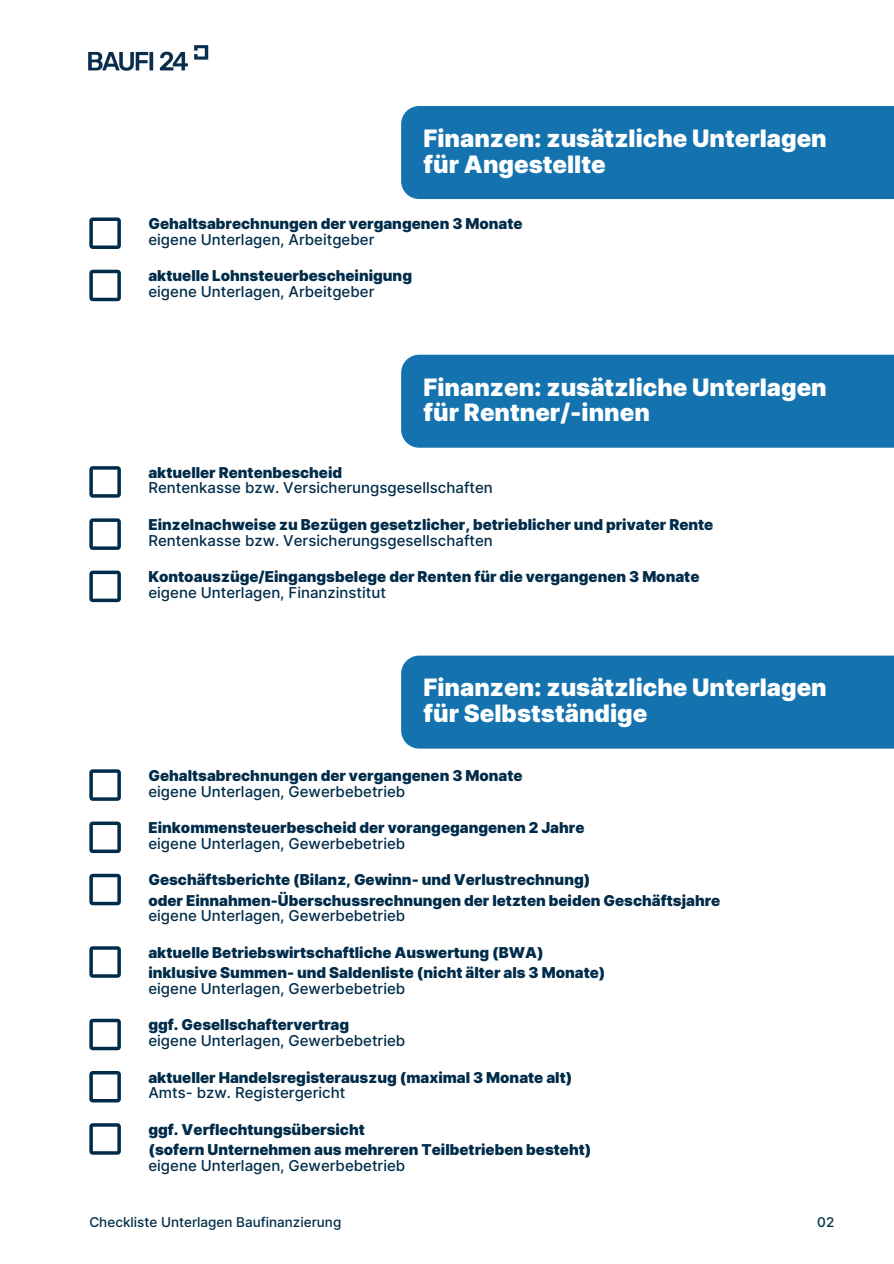
<style>
.page{position:relative;width:894px;height:1264px;background:#fff}
.page>*{position:absolute;margin:0;border:0;box-sizing:border-box;transform-origin:0 0}
.t1{font:900 24px/25.8px "Inter";color:#fff}
.t2{font:900 15px "Inter";color:#002c4a}
.t3{font:500 15px "Inter";color:#002c4a}
.t4{font:500 13.5px "Inter";color:#002c4a}
</style>
<div class="page">
<div style="left:401px;top:106px;width:492px;height:93px;background:#1473af"></div>
<img style="left:88px;top:45px;width:121px;height:26px">
<svg style="left:89px;top:217px;width:32px;height:32px"></svg>
<svg style="left:89px;top:270px;width:32px;height:31px"></svg>
<div style="left:401px;top:355px;width:492px;height:93px;background:#1473af"></div>
<svg style="left:89px;top:466px;width:32px;height:31px"></svg>
<svg style="left:89px;top:518px;width:32px;height:32px"></svg>
<svg style="left:89px;top:570px;width:32px;height:32px"></svg>
<div style="left:401px;top:655px;width:492px;height:93px;background:#1473af"></div>
<svg style="left:89px;top:769px;width:32px;height:31px"></svg>
<svg style="left:89px;top:821px;width:32px;height:32px"></svg>
<svg style="left:89px;top:873px;width:32px;height:32px"></svg>
<svg style="left:89px;top:946px;width:32px;height:31px"></svg>
<svg style="left:89px;top:1018px;width:32px;height:32px"></svg>
<svg style="left:89px;top:1071px;width:32px;height:31px"></svg>
<svg style="left:89px;top:1123px;width:32px;height:31px"></svg>
<h1 class="t1" style="left:423px;top:125px;width:404px">Finanzen: zusätzliche Unterlagen für Angestellte</h1>
<p class="t2" style="left:148px;top:214px;width:375px">Gehaltsabrechnungen der vergangenen 3 Monate</p>
<p class="t3" style="left:148px;top:230px;width:227px">eigene Unterlagen, Arbeitgeber</p>
<p class="t2" style="left:148px;top:267px;width:265px">aktuelle Lohnsteuerbescheinigung</p>
<p class="t3" style="left:148px;top:282px;width:227px">eigene Unterlagen, Arbeitgeber</p>
<h1 class="t1" style="left:423px;top:374px;width:404px">Finanzen: zusätzliche Unterlagen für Rentner/-innen</h1>
<p class="t2" style="left:148px;top:463px;width:195px">aktueller Rentenbescheid</p>
<p class="t3" style="left:148px;top:479px;width:346px">Rentenkasse bzw. Versicherungsgesellschaften</p>
<p class="t2" style="left:148px;top:515px;width:566px">Einzelnachweise zu Bezügen gesetzlicher, betrieblicher und privater Rente</p>
<p class="t3" style="left:148px;top:531px;width:346px">Rentenkasse bzw. Versicherungsgesellschaften</p>
<p class="t2" style="left:148px;top:567px;width:552px">Kontoauszüge/Eingangsbelege der Renten für die vergangenen 3 Monate</p>
<p class="t3" style="left:148px;top:583px;width:239px">eigene Unterlagen, Finanzinstitut</p>
<p class="t1" style="left:423px;top:675px;width:404px">Finanzen: zusätzliche Unterlagen für Selbstständige</p>
<p class="t2" style="left:148px;top:766px;width:375px">Gehaltsabrechnungen der vergangenen 3 Monate</p>
<p class="t3" style="left:148px;top:782px;width:258px">eigene Unterlagen, Gewerbebetrieb</p>
<h1 class="t2" style="left:148px;top:818px;width:437px">Einkommensteuerbescheid der vorangegangenen 2 Jahre</h1>
<p class="t3" style="left:148px;top:834px;width:258px">eigene Unterlagen, Gewerbebetrieb</p>
<p class="t2" style="left:148px;top:870px;width:443px">Geschäftsberichte (Bilanz, Gewinn- und Verlustrechnung)</p>
<p class="t2" style="left:148px;top:891px;width:573px">oder Einnahmen-Überschussrechnungen der letzten beiden Geschäftsjahre</p>
<p class="t3" style="left:148px;top:906px;width:258px">eigene Unterlagen, Gewerbebetrieb</p>
<p class="t2" style="left:148px;top:943px;width:396px">aktuelle Betriebswirtschaftliche Auswertung (BWA)</p>
<p class="t2" style="left:148px;top:963px;width:458px">inklusive Summen- und Saldenliste (nicht älter als 3 Monate)</p>
<p class="t3" style="left:148px;top:979px;width:258px">eigene Unterlagen, Gewerbebetrieb</p>
<p class="t2" style="left:148px;top:1015px;width:202px">ggf. Gesellschaftervertrag</p>
<p class="t3" style="left:148px;top:1031px;width:258px">eigene Unterlagen, Gewerbebetrieb</p>
<p class="t2" style="left:148px;top:1067px;width:425px">aktueller Handelsregisterauszug (maximal 3 Monate alt)</p>
<p class="t3" style="left:148px;top:1083px;width:198px">Amts- bzw. Registergericht</p>
<p class="t2" style="left:148px;top:1120px;width:218px">ggf. Verflechtungsübersicht</p>
<p class="t2" style="left:148px;top:1140px;width:444px">(sofern Unternehmen aus mehreren Teilbetrieben besteht)</p>
<p class="t3" style="left:148px;top:1156px;width:258px">eigene Unterlagen, Gewerbebetrieb</p>
<p class="t4" style="left:89px;top:1213px;width:253px">Checkliste Unterlagen Baufinanzierung</p>
<p class="t4" style="left:817px;top:1213px;width:18px">02</p>
</div>
